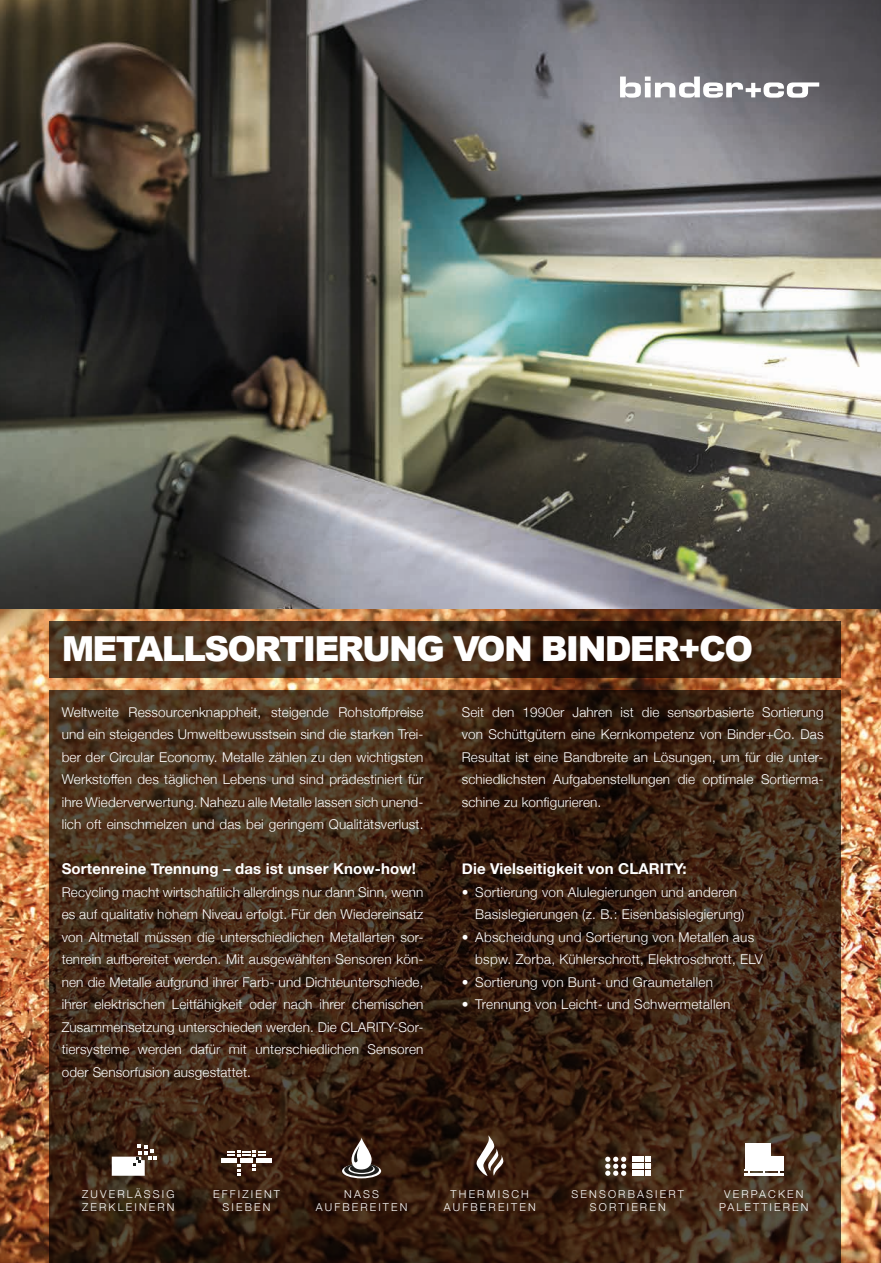
<style>
.page{position:relative;width:881px;height:1263px;background:#fff}
.page>*{position:absolute;margin:0;border:0;box-sizing:border-box;transform-origin:0 0}
.t1{font:900 34.5px "Arial";letter-spacing:-.05em;color:#fff}
.t2{font:700 15px "Helvetica Neue";letter-spacing:.01em;color:#fff}
.t3{font:300 13.5px/22.5px "Helvetica Neue";letter-spacing:.02em;color:#fff;text-align:justify}
.t4{font:300 10.8px/12.8px "Helvetica Neue";letter-spacing:.2em;color:#fff;text-align:center}
</style>
<div class="page">
<img style="left:0;top:0;width:880px;height:1263px">
<svg style="left:49px;top:690px;width:791px;height:573px"></svg>
<svg style="left:49px;top:621px;width:791px;height:56px"></svg>
<svg style="left:112px;top:1144px;width:45px;height:32px"></svg>
<div style="left:221px;top:1158px;width:16px;height:5px;background:#fff"></div>
<div style="left:240px;top:1158px;width:12px;height:5px;background:#fff"></div>
<div style="left:256px;top:1158px;width:16px;height:5px;background:#fff"></div>
<svg style="left:237px;top:1164px;width:3px;height:12px"></svg>
<svg style="left:227px;top:1151px;width:38px;height:6px"></svg>
<svg style="left:252px;top:1164px;width:4px;height:7px"></svg>
<svg style="left:476px;top:1135px;width:28px;height:41px"></svg>
<svg style="left:342px;top:1164px;width:39px;height:14px"></svg>
<svg style="left:344px;top:1163px;width:35px;height:13px"></svg>
<svg style="left:348px;top:1164px;width:26px;height:10px"></svg>
<svg style="left:350px;top:1164px;width:23px;height:9px"></svg>
<svg style="left:351px;top:1137px;width:20px;height:32px"></svg>
<svg style="left:353px;top:1146px;width:6px;height:17px"></svg>
<svg style="left:605px;top:1157px;width:45px;height:19px"></svg>
<div style="left:744px;top:1143px;width:12px;height:12px;background:#fff"></div>
<div style="left:757px;top:1143px;width:12px;height:12px;background:#fff"></div>
<div style="left:744px;top:1156px;width:12px;height:12px;background:#fff"></div>
<div style="left:757px;top:1156px;width:12px;height:12px;background:#fff"></div>
<div style="left:770px;top:1156px;width:12px;height:12px;background:#fff"></div>
<hr style="left:743px;top:1169px;width:40px;height:2px;background:#fff">
<hr style="left:743px;top:1174px;width:40px;height:2px;background:#fff">
<svg style="left:619px;top:77px;width:200px;height:21px"></svg>
<h1 class="t1" style="left:62px;top:624px;width:692px">METALLSORTIERUNG VON BINDER+CO</h1>
<p class="t3" style="left:62px;top:700px;width:363px">Weltweite Ressourcenknappheit, steigende Rohstoffpreise und ein steigendes Umweltbewusstsein sind die starken Trei&shy;ber der Circular Economy. Metalle zählen zu den wichtigsten Werkstoffen des täglichen Lebens und sind prädestiniert für ihre Wiederverwertung. Nahezu alle Metalle lassen sich unend&shy;lich oft einschmelzen und das bei geringem Qualitätsverlust.</p>
<p class="t2" style="left:62px;top:857px;width:356px">Sortenreine Trennung – das ist unser Know-how!</p>
<p class="t3" style="left:62px;top:880px;width:363px">Recycling macht wirtschaftlich allerdings nur dann Sinn, wenn es auf qualitativ hohem Niveau erfolgt. Für den Wiedereinsatz von Altmetall müssen die unterschiedlichen Metallarten sor&shy;tenrein aufbereitet werden. Mit ausgewählten Sensoren kön&shy;nen die Metalle aufgrund ihrer Farb- und Dichteunterschiede, ihrer elektrischen Leitfähigkeit oder nach ihrer chemischen Zusammensetzung unterschieden werden. Die CLARITY-Sor&shy;tiersysteme werden dafür mit unterschiedlichen Sensoren oder Sensorfusion ausgestattet.</p>
<p class="t3" style="left:461px;top:700px;width:363px">Seit den 1990er Jahren ist die sensorbasierte Sortierung von Schüttgütern eine Kernkompetenz von Binder+Co. Das Resultat ist eine Bandbreite an Lösungen, um für die unter&shy;schiedlichsten Aufgabenstellungen die optimale Sortierma&shy;schine zu konfigurieren.</p>
<p class="t2" style="left:461px;top:857px;width:226px">Die Vielseitigkeit von CLARITY:</p>
<p class="t3" style="left:475px;top:880px;width:270px;text-indent:-14px">• Sortierung von Alulegierungen und anderen<br>Basislegierungen (z. B.: Eisenbasislegierung)</p>
<p class="t3" style="left:475px;top:925px;width:289px;text-indent:-14px">• Abscheidung und Sortierung von Metallen aus bspw. Zorba, Kühlerschrott, Elektroschrott, ELV</p>
<p class="t3" style="left:461px;top:970px;width:253px">• Sortierung von Bunt- und Graumetallen</p>
<p class="t3" style="left:461px;top:992px;width:270px">• Trennung von Leicht- und Schwermetallen</p>
<p class="t4" style="left:82px;top:1187px;width:94px;text-align:left">ZUVERLÄSSIG<br>ZERKLEINERN</p>
<p class="t4" style="left:213px;top:1187px;width:68px">EFFIZIENT<br>SIEBEN</p>
<p class="t4" style="left:443px;top:1187px;width:93px">THERMISCH<br>AUFBEREITEN</p>
<p class="t4" style="left:316px;top:1187px;width:93px">NASS<br>AUFBEREITEN</p>
<p class="t4" style="left:571px;top:1187px;width:114px">SENSORBASIERT<br>SORTIEREN</p>
<p class="t4" style="left:719px;top:1187px;width:91px">VERPACKEN<br>PALETTIEREN</p>
</div>
